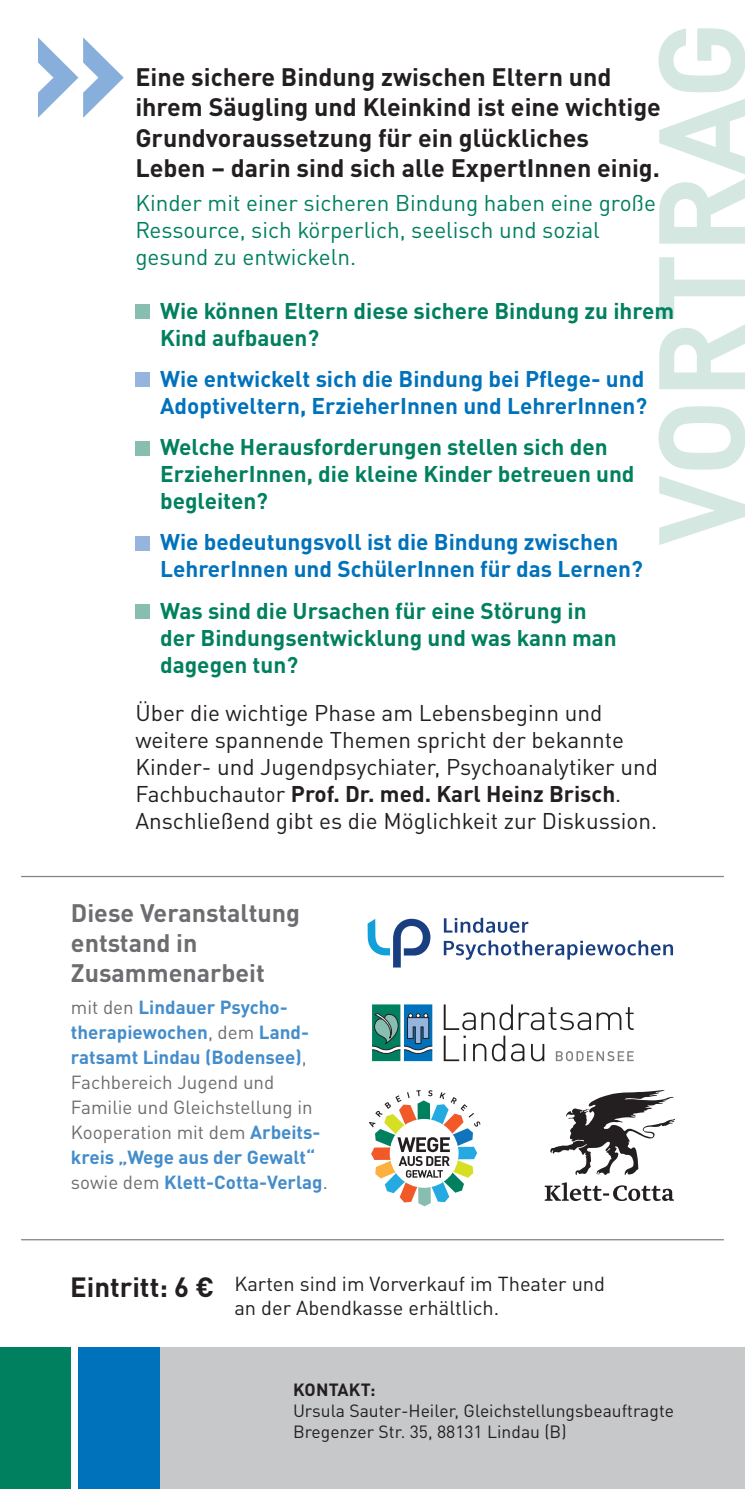
<style>
.page{position:relative;width:745px;height:1489px;background:#fff}
.page>*{position:absolute;margin:0;border:0;box-sizing:border-box;transform-origin:0 0}
.t1{font:700 162.25px "DINOT";color:#88aedb}
.t2{font:700 120.25px "DINOT";letter-spacing:-.005em;color:#d4e7e1}
.t3{font:700 25px/30px "DINOT";color:#231f20}
.t4{font:700 25px/30px "DINOT";color:#6c6d70}
.t5{font:700 22.5px/27px "DINOT";color:#00805f}
.t6{font:22.5px/27px "DINOT";color:#231f20}
.t7{font:700 22.5px/27px "DINOT";color:#0072bc}
.t8{font:22.5px/27px "DINOT";color:#00805f}
.t9{font:20px/24px "DINOT";color:#231f20}
.t10{font:700 18.75px/25px "DINOT";color:#448dcb}
.t11{font:17.5px/21px "DINOT";color:#231f20}
.t12{font:700 17.5px "DINOT";letter-spacing:.01em;color:#231f20}
.s1{font-weight:700}
.s2{font-weight:400;color:#6c6d70}
.s3{font-weight:700;font-size:27.5px}
</style>
<div class="page">
<div style="left:151px;top:1346px;width:593px;height:142px;background:#c7c8ca"></div>
<div style="left:0;top:1346px;width:71px;height:142px;background:#00805f"></div>
<div style="left:78px;top:1346px;width:82px;height:142px;background:#0072bc"></div>
<svg style="left:550px;top:1090px;width:124px;height:85px"></svg>
<svg style="left:544px;top:1182px;width:129px;height:18px"></svg>
<svg style="left:443px;top:1004px;width:190px;height:57px"></svg>
<svg style="left:372px;top:1004px;width:60px;height:57px;background:#408b98"></svg>
<svg style="left:369px;top:1090px;width:111px;height:116px"></svg>
<hr style="left:21px;top:875px;width:702px;height:2px;background:#808285">
<hr style="left:21px;top:1238px;width:702px;height:2px;background:#808285">
<div style="left:135px;top:304px;width:14px;height:15px;background:#88beb0"></div>
<div style="left:135px;top:373px;width:14px;height:14px;background:#95b5de"></div>
<div style="left:135px;top:441px;width:14px;height:14px;background:#88beb0"></div>
<div style="left:135px;top:536px;width:14px;height:14px;background:#95b5de"></div>
<div style="left:135px;top:604px;width:14px;height:14px;background:#88beb0"></div>
<svg style="left:443px;top:940px;width:229px;height:19px"></svg>
<svg style="left:443px;top:917px;width:85px;height:15px"></svg>
<svg style="left:367px;top:918px;width:63px;height:49px"></svg>
<h1 class="t1" style="left:27px;top:-42px;width:103px">»</h1>
<h2 class="t2" style="left:622px;top:545px;width:525px;rotate:-90deg">VORTRAG</h2>
<p class="t3" style="left:135px;top:62px;width:526px">Eine sichere Bindung zwischen Eltern und ihrem Säugling und Kleinkind ist eine wichtige Grundvoraussetzung für ein glückliches Leben – darin sind sich alle ExpertInnen einig.</p>
<p class="t8" style="left:135px;top:189px;width:522px">Kinder mit einer sicheren Bindung haben eine große<br>Ressource, sich körperlich, seelisch und sozial gesund zu entwickeln.</p>
<p class="t5" style="left:160px;top:296px;width:515px">Wie können Eltern diese sichere Bindung zu ihrem<br>Kind aufbauen?</p>
<p class="t7" style="left:160px;top:364px;width:488px">Wie entwickelt sich die Bindung bei Pflege- und<br>Adoptiveltern, ErzieherInnen und LehrerInnen?</p>
<p class="t5" style="left:160px;top:433px;width:475px">Welche Herausforderungen stellen sich den<br>ErzieherInnen, die kleine Kinder betreuen und begleiten?</p>
<p class="t7" style="left:160px;top:528px;width:484px">Wie bedeutungsvoll ist die Bindung zwischen<br>LehrerInnen und SchülerInnen für das Lernen?</p>
<p class="t5" style="left:160px;top:596px;width:458px">Was sind die Ursachen für eine Störung in der Bindungsentwicklung und was kann man dagegen tun?</p>
<p class="t6" style="left:135px;top:698px;width:523px">Über die wichtige Phase am Lebensbeginn und weitere spannende Themen spricht der bekannte Kinder- und Jugendpsychiater, Psychoanalytiker und Fachbuchautor <span class="s1">Prof. Dr. med. Karl Heinz Brisch</span>.<br>Anschließend gibt es die Möglichkeit zur Diskussion.</p>
<p class="t4" style="left:71px;top:897px;width:230px">Diese Veranstaltung entstand in<br>Zusammenarbeit</p>
<p class="t10" style="left:71px;top:994px;width:258px"><span class="s2">mit den</span> Lindauer Psycho&shy;therapiewochen<span class="s2">, dem</span> Land&shy;ratsamt Lindau (Bodensee)<span class="s2">,<br>Fachbereich Jugend und<br>Familie und Gleichstellung in<br>Kooperation mit dem</span> Arbeits&shy;kreis „Wege aus der Gewalt“ <span class="s2">sowie dem</span> Klett-Cotta-Verlag<span class="s2">.</span></p>
<p class="t9" style="left:234px;top:1271px;width:372px;text-indent:-164px"><span class="s3">Eintritt: 6 €</span> Karten sind im Vorverkauf im Theater und an der Abendkasse erhältlich.</p>
<p class="t12" style="left:293px;top:1377px;width:84px">KONTAKT:</p>
<p class="t11" style="left:293px;top:1399px;width:382px">Ursula Sauter-Heiler, Gleichstellungsbeauftragte<br>Bregenzer Str. 35, 88131 Lindau (B)</p>
</div>
